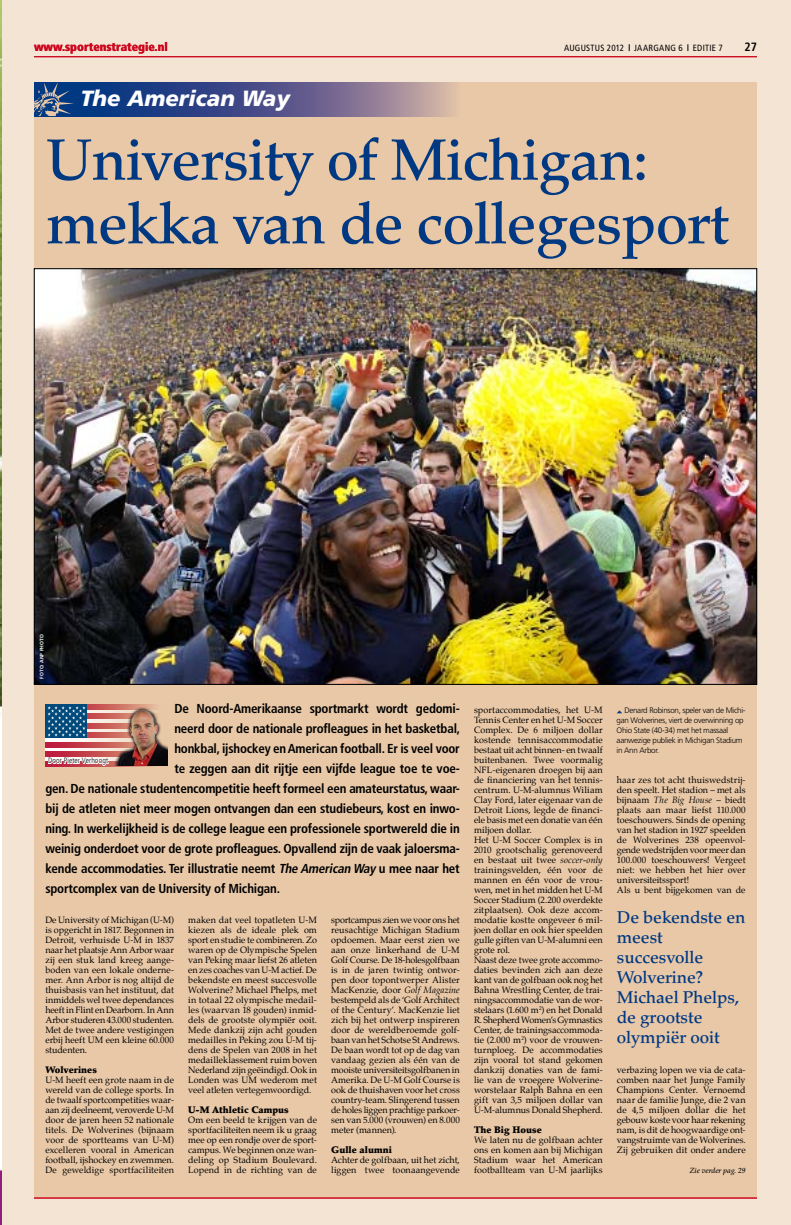
<style>
.page{position:relative;width:791px;height:1225px;background:#f4e4d3}
.page>*{position:absolute;margin:0;border:0;box-sizing:border-box;transform-origin:0 0}
.t1{font:500 58px/63.6px "Palatino";letter-spacing:-.015em;color:#003882}
.t2{font:italic 900 22px "Frutiger";color:#fff}
.t3{font:500 17px/20px "Palatino";letter-spacing:-.005em;color:#003882}
.t4{font:700 condensed 13px "Frutiger";letter-spacing:-.015em;color:#000}
.t5{font:900 condensed 12px "Frutiger";color:#cd071e}
.t6{font:700 condensed 12px "Frutiger";color:#000}
.t7{font:900 9.5px "Palatino";color:#000}
.t8{font:9px/10px "Palatino";letter-spacing:.005em;color:#000;text-align:justify}
.t9{font:condensed 9px "Frutiger";letter-spacing:.025em;color:#000}
.t10{font:300 8px/10px "Frutiger";letter-spacing:-.035em;color:#000}
.t11{font:300 condensed 7.7px "Frutiger";letter-spacing:.01em;color:#000}
.t12{font:italic 500 7.5px "Palatino";color:#000}
.t13{font:700 5px "Frutiger";color:#fff}
.s1{font-style:italic}
</style>
<div class="page">
<div style="left:34px;top:82px;width:723px;height:1116px;background:#e8c8a7"></div>
<svg style="left:74px;top:82px;width:378px;height:34px;background:#565c8c"></svg>
<svg style="left:34px;top:82px;width:40px;height:34px"></svg>
<hr style="left:34px;top:1197px;width:723px;height:1px;background:#cd071e">
<hr style="left:34px;top:57px;width:723px;height:1px;background:#cd071e">
<svg style="left:45px;top:709px;width:68px;height:52px"></svg>
<svg style="left:87px;top:704px;width:26px;height:5px"></svg>
<svg style="left:87px;top:714px;width:26px;height:4px"></svg>
<svg style="left:87px;top:723px;width:26px;height:5px"></svg>
<svg style="left:87px;top:733px;width:26px;height:5px"></svg>
<svg style="left:45px;top:742px;width:68px;height:5px"></svg>
<svg style="left:45px;top:751px;width:68px;height:5px"></svg>
<svg style="left:45px;top:761px;width:123px;height:5px"></svg>
<div style="left:45px;top:704px;width:42px;height:34px;background:#004a7b"></div>
<svg style="left:48px;top:706px;width:37px;height:30px"></svg>
<img style="left:113px;top:704px;width:55px;height:61px">
<svg style="left:47px;top:756px;width:62px;height:11px"></svg>
<img style="left:36px;top:270px;width:719px;height:413px">
<img style="left:0;top:0;width:1px;height:1225px">
<h3 class="t5" style="left:34px;top:40px;width:135px">www.sportenstrategie.nl</h3>
<p class="t9" style="left:564px;top:43px;width:160px">AUGUSTUS 2012 JAARGANG 6 EDITIE 7</p>
<h3 class="t6" style="left:744px;top:40px;width:14px">27</h3>
<h2 class="t2" style="left:80px;top:86px;width:211px">The American Way</h2>
<h1 class="t1" style="left:46px;top:129px;width:684px">University of Michigan: mekka van de collegesport</h1>
<p class="t13" style="left:39px;top:678px;width:46px;rotate:-90deg">Foto: ANP PHOTO</p>
<h3 class="t4" style="left:174px;top:701px;width:287px">De Noord-Amerikaanse sportmarkt wordt gedomi-</h3>
<h3 class="t4" style="left:174px;top:721px;width:287px">neerd door de nationale profleagues in het basketbal,</h3>
<h3 class="t4" style="left:174px;top:741px;width:287px">honkbal, ijshockey en American football. Er is veel voor</h3>
<h3 class="t4" style="left:174px;top:761px;width:287px">te zeggen aan dit rijtje een vijfde league toe te voe-</h3>
<h3 class="t4" style="left:45px;top:781px;width:416px">gen. De nationale studentencompetitie heeft formeel een amateurstatus, waar-</h3>
<h3 class="t4" style="left:45px;top:801px;width:416px">bij de atleten niet meer mogen ontvangen dan een studiebeurs, kost en inwo-</h3>
<h3 class="t4" style="left:45px;top:821px;width:416px">ning. In werkelijkheid is de college league een professionele sportwereld die in</h3>
<h3 class="t4" style="left:45px;top:841px;width:416px">weinig onderdoet voor de grote profleagues. Opvallend zijn de vaak jaloersma-</h3>
<h3 class="t4" style="left:45px;top:861px;width:416px">kende accommodaties. Ter illustratie neemt <span class="s1">The American Way</span> u mee naar het</h3>
<h3 class="t4" style="left:45px;top:881px;width:236px">sportcomplex van de University of Michigan.</h3>
<p class="t8" style="left:45px;top:915px;width:130px">De University of Michigan (U-M) is opgericht in 1817. Begonnen in Detroit, verhuisde U-M in 1837 naar het plaatsje Ann Arbor waar zij een stuk land kreeg aange&shy;boden van een lokale onderne&shy;mer. Ann Arbor is nog altijd de thuisbasis van het instituut, dat inmiddels wel twee dependances heeft in Flint en Dearborn. In Ann Arbor studeren 43.000 studenten.<br>Met de twee andere vestigingen erbij heeft UM een kleine 60.000 studenten.</p>
<p class="t7" style="left:45px;top:1064px;width:53px">Wolverines</p>
<p class="t8" style="left:45px;top:1075px;width:130px">U-M heeft een grote naam in de wereld van de college sports. In de twaalf sportcompetities waar&shy;aan zij deelneemt, veroverde U-M door de jaren heen 52 nationale titels. De Wolverines (bijnaam voor de sportteams van U-M) excelleren vooral in American football, ijshockey en zwemmen.<br>De geweldige sportfaciliteiten</p>
<p class="t11" style="left:48px;top:756px;width:62px">Door Pieter Verhoogt</p>
<p class="t8" style="left:331px;top:915px;width:130px">sportcampus zien we voor ons het reusachtige Michigan Stadium opdoemen. Maar eerst zien we aan onze linkerhand de U-M Golf Course. De 18-holesgolfbaan is in de jaren twintig ontwor&shy;pen door topontwerper Alister MacKenzie, door <span class="s1">Golf Magazine </span>bestempeld als de ‘Golf Architect of the Century’. MacKenzie liet zich bij het ontwerp inspireren door de wereldberoemde golf&shy;baan van het Schotse St Andrews.<br>De baan wordt tot op de dag van vandaag gezien als één van de mooiste universiteitsgolfbanen in Amerika. De U-M Golf Course is ook de thuishaven voor het cross country-team. Slingerend tussen de holes liggen prachtige parkoer&shy;sen van 5.000 (vrouwen) en 8.000 meter (mannen).</p>
<p class="t7" style="left:331px;top:1144px;width:62px">Gulle alumni</p>
<p class="t8" style="left:331px;top:1155px;width:130px">Achter de golfbaan, uit het zicht, liggen twee toonaangevende</p>
<p class="t8" style="left:188px;top:915px;width:130px">maken dat veel topatleten U-M kiezen als de ideale plek om sport en studie te combineren. Zo waren op de Olympische Spelen van Peking maar liefst 26 atleten en zes coaches van U-M actief. De bekendste en meest succesvolle Wolverine? Michael Phelps, met in totaal 22 olympische medail&shy;les (waarvan 18 gouden) inmid&shy;dels de grootste olympiër ooit.<br>Mede dankzij zijn acht gouden medailles in Peking zou U-M tij&shy;dens de Spelen van 2008 in het medailleklassement ruim boven Nederland zijn geëindigd. Ook in Londen was UM wederom met veel atleten vertegenwoordigd.</p>
<p class="t7" style="left:188px;top:1104px;width:102px">U-M Athletic Campus</p>
<p class="t8" style="left:188px;top:1115px;width:130px">Om een beeld te krijgen van de sportfaciliteiten neem ik u graag mee op een rondje over de sport&shy;campus. We beginnen onze wan&shy;deling op Stadium Boulevard.<br>Lopend in de richting van de</p>
<p class="t8" style="left:474px;top:705px;width:130px;text-align:left">sportaccommodaties, het U-M<br>Tennis Center en het U-M Soccer<br>Complex. De 6 miljoen dollar kostende tennisaccommodatie bestaat uit acht binnen- en twaalf buitenbanen. Twee voormalig<br>NFL-eigenaren droegen bij aan de financiering van het tennis&shy;centrum. U-M-alumnus Wiliam<br>Clay Ford, later eigenaar van de<br>Detroit Lions, legde de financi&shy;ële basis met een donatie van één miljoen dollar.<br>Het U-M Soccer Complex is in<br>2010 grootschalig gerenoveerd en bestaat uit twee <span class="s1">soccer-only </span>trainingsvelden, één voor de mannen en één voor de vrou&shy;wen, met in het midden het U-M<br>Soccer Stadium (2.200 overdekte zitplaatsen). Ook deze accom&shy;modatie kostte ongeveer 6 mil&shy;joen dollar en ook hier speelden gulle giften van U-M-alumni een grote rol.<br>Naast deze twee grote accommo&shy;daties bevinden zich aan deze kant van de golfbaan ook nog het<br>Bahna Wrestling Center, de trai&shy;ningsaccommodatie van de wor&shy;stelaars (1.600 m<sup>2</sup>) en het Donald<br>R. Shepherd Women’s Gymnastics<br>Center, de trainingsaccommoda&shy;tie (2.000 m<sup>2</sup>) voor de vrouwen&shy;turnploeg. De accommodaties zijn vooral tot stand gekomen dankzij donaties van de fami&shy;lie van de vroegere Wolverine&shy;worstelaar Ralph Bahna en een gift van 3,5 miljoen dollar van<br>U-M-alumnus Donald Shepherd.</p>
<p class="t7" style="left:474px;top:1124px;width:69px">The Big House</p>
<p class="t8" style="left:474px;top:1135px;width:130px">We laten nu de golfbaan achter ons en komen aan bij Michigan Stadium waar het American footballteam van U-M jaarlijks</p>
<p class="t10" style="left:617px;top:705px;width:130px;text-indent:8px">Denard Robinson, speler van de Michi&shy;gan Wolverines, viert de overwinning op<br>Ohio State (40-34) met het massaal aanwezige publiek in Michigan Stadium in Ann Arbor.</p>
<p class="t8" style="left:617px;top:775px;width:130px;text-align:left">haar zes tot acht thuiswedstrij&shy;den speelt. Het stadion – met als bijnaam <span class="s1">The Big House</span> – biedt plaats aan maar liefst 110.000 toeschouwers. Sinds de opening van het stadion in 1927 speelden de Wolverines 238 opeenvol&shy;gende wedstrijden voor meer dan<br>100.000 toeschouwers! Vergeet niet: we hebben het hier over universiteitssport!<br>Als u bent bijgekomen van de</p>
<h3 class="t3" style="left:617px;top:908px;width:130px">De bekendste en meest succesvolle<br>Wolverine?<br>Michael Phelps, de grootste olympiër ooit</h3>
<p class="t8" style="left:617px;top:1065px;width:130px">verbazing lopen we via de cata&shy;comben naar het Junge Family Champions Center. Vernoemd naar de familie Junge, die 2 van de 4,5 miljoen dollar die het gebouw koste voor haar rekening nam, is dit de hoogwaardige ont&shy;vangstruimte van de Wolverines.<br>Zij gebruiken dit onder andere</p>
<p class="t12" style="left:690px;top:1166px;width:57px">Zie verder pag. 29</p>
</div>
